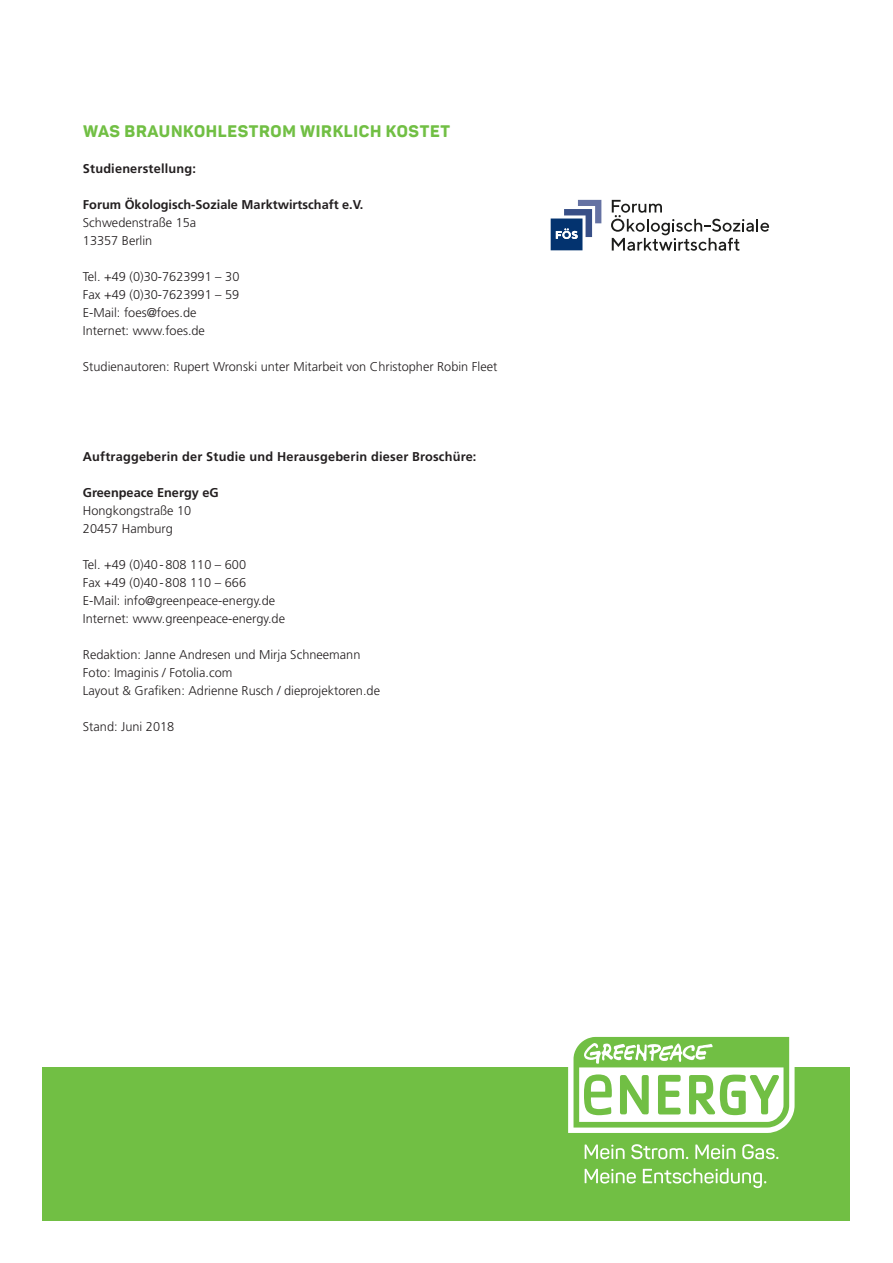
<style>
.page{position:relative;width:893px;height:1263px;background:#fff}
.page>*{position:absolute;margin:0;border:0;box-sizing:border-box;transform-origin:0 0}
.t1{font:800 16.5px "Panton";letter-spacing:.04em;color:#71bf44}
.t2{font:300 12.75px/18px "Frutiger LT";color:#231f20}
.t3{font:700 12.75px "Frutiger LT";letter-spacing:.015em;color:#231f20}
</style>
<div class="page">
<div style="left:43px;top:1067px;width:807px;height:153px;background:#71bf44"></div>
<svg style="left:568px;top:1036px;width:227px;height:97px"></svg>
<svg style="left:585px;top:1144px;width:40px;height:15px"></svg>
<svg style="left:631px;top:1144px;width:57px;height:15px"></svg>
<svg style="left:695px;top:1144px;width:40px;height:15px"></svg>
<svg style="left:742px;top:1144px;width:36px;height:15px"></svg>
<svg style="left:585px;top:1169px;width:51px;height:14px"></svg>
<svg style="left:643px;top:1168px;width:123px;height:20px"></svg>
<svg style="left:611px;top:200px;width:158px;height:51px"></svg>
<svg style="left:551px;top:200px;width:50px;height:50px"></svg>
<p class="t1" style="left:83px;top:121px;width:368px">WAS BRAUNKOHLESTROM WIRKLICH KOSTET</p>
<p class="t3" style="left:83px;top:161px;width:115px">Studienerstellung:</p>
<p class="t3" style="left:83px;top:197px;width:282px">Forum Ökologisch-Soziale Marktwirtschaft e.V.</p>
<p class="t2" style="left:83px;top:214px;width:115px">Schwedenstraße 15a<br>13357 Berlin</p>
<p class="t2" style="left:83px;top:268px;width:158px">Tel. +49 (0)30-7623991 – 30<br>Fax +49 (0)30-7623991 – 59<br>E-Mail: foes@foes.de<br>Internet: www.foes.de</p>
<p class="t2" style="left:83px;top:358px;width:416px">Studienautoren: Rupert Wronski unter Mitarbeit von Christopher Robin Fleet</p>
<p class="t3" style="left:83px;top:449px;width:395px">Auftraggeberin der Studie und Herausgeberin dieser Broschüre:</p>
<p class="t3" style="left:83px;top:485px;width:137px">Greenpeace Energy eG</p>
<p class="t2" style="left:83px;top:502px;width:110px">Hongkongstraße 10<br>20457 Hamburg</p>
<p class="t2" style="left:83px;top:556px;width:204px">Tel. +49 (0)40-808 110 – 600<br>Fax +49 (0)40-808 110 – 666<br>E-Mail: info@greenpeace-energy.de<br>Internet: www.greenpeace-energy.de</p>
<p class="t2" style="left:83px;top:646px;width:299px">Redaktion: Janne Andresen und Mirja Schneemann<br>Foto: Imaginis / Fotolia.com<br>Layout &amp; Grafiken: Adrienne Rusch / dieprojektoren.de</p>
<p class="t2" style="left:83px;top:718px;width:93px">Stand: Juni 2018</p>
</div>
